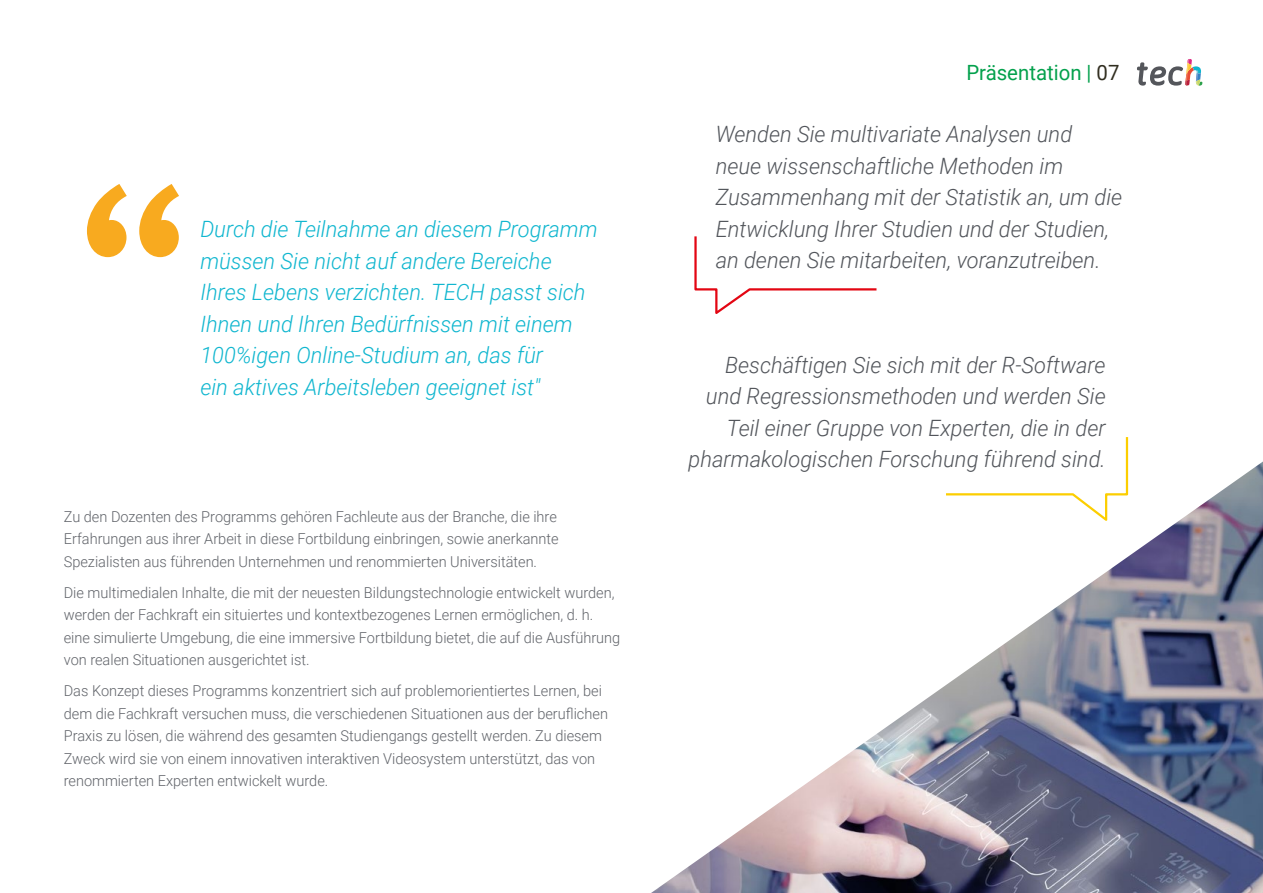
<style>
.page{position:relative;width:1263px;height:893px;background:#fff}
.page>*{position:absolute;margin:0;border:0;box-sizing:border-box;transform-origin:0 0}
.t1{font:italic 300 22.5px/31.5px "Roboto";color:#52555b;text-align:right}
.t2{font:italic 300 22.5px/31.5px "Roboto";color:#0fb6cf}
.t3{font:21px "Roboto";color:#04a14d}
.t4{font:300 15px/22.5px "Roboto";color:#61646a}
.s1{color:#312e20}
</style>
<div class="page">
<svg style="left:87px;top:184px;width:92px;height:73px"></svg>
<img style="left:651px;top:461px;width:612px;height:432px">
<svg style="left:1137px;top:59px;width:65px;height:27px"></svg>
<svg style="left:944px;top:437px;width:185px;height:87px"></svg>
<svg style="left:694px;top:236px;width:183px;height:78px"></svg>
<h1 class="t2" style="left:200px;top:213px;width:399px">Durch die Teilnahme an diesem Programm müssen Sie nicht auf andere Bereiche Ihres Lebens verzichten. TECH passt sich Ihnen und Ihren Bedürfnissen mit einem 100%igen Online-Studium an, das für<br>ein aktives Arbeitsleben geeignet ist"</h1>
<p class="t4" style="left:64px;top:504px;width:496px">Zu den Dozenten des Programms gehören Fachleute aus der Branche, die ihre<br>Erfahrungen aus ihrer Arbeit in diese Fortbildung einbringen, sowie anerkannte<br>Spezialisten aus führenden Unternehmen und renommierten Universitäten.</p>
<p class="t4" style="left:64px;top:580px;width:558px">Die multimedialen Inhalte, die mit der neuesten Bildungstechnologie entwickelt wurden, werden der Fachkraft ein situiertes und kontextbezogenes Lernen ermöglichen, d. h. eine simulierte Umgebung, die eine immersive Fortbildung bietet, die auf die Ausführung von realen Situationen ausgerichtet ist.</p>
<p class="t4" style="left:64px;top:679px;width:546px">Das Konzept dieses Programms konzentriert sich auf problemorientiertes Lernen, bei dem die Fachkraft versuchen muss, die verschiedenen Situationen aus der beruflichen Praxis zu lösen, die während des gesamten Studiengangs gestellt werden. Zu diesem Zweck wird sie von einem innovativen interaktiven Videosystem unterstützt, das von renommierten Experten entwickelt wurde.</p>
<h2 class="t3" style="left:966px;top:57px;width:155px">Präsentation | <span class="s1">07</span></h2>
<h1 class="t1" style="left:716px;top:118px;width:408px;text-align:left">Wenden Sie multivariate Analysen und neue wissenschaftliche Methoden im Zusammenhang mit der Statistik an, um die Entwicklung Ihrer Studien und der Studien, an denen Sie mitarbeiten, voranzutreiben.</h1>
<h1 class="t1" style="left:689px;top:348px;width:419px">Beschäftigen Sie sich mit der R-Software und Regressionsmethoden und werden Sie Teil einer Gruppe von Experten, die in der pharmakologischen Forschung führend sind.</h1>
</div>
